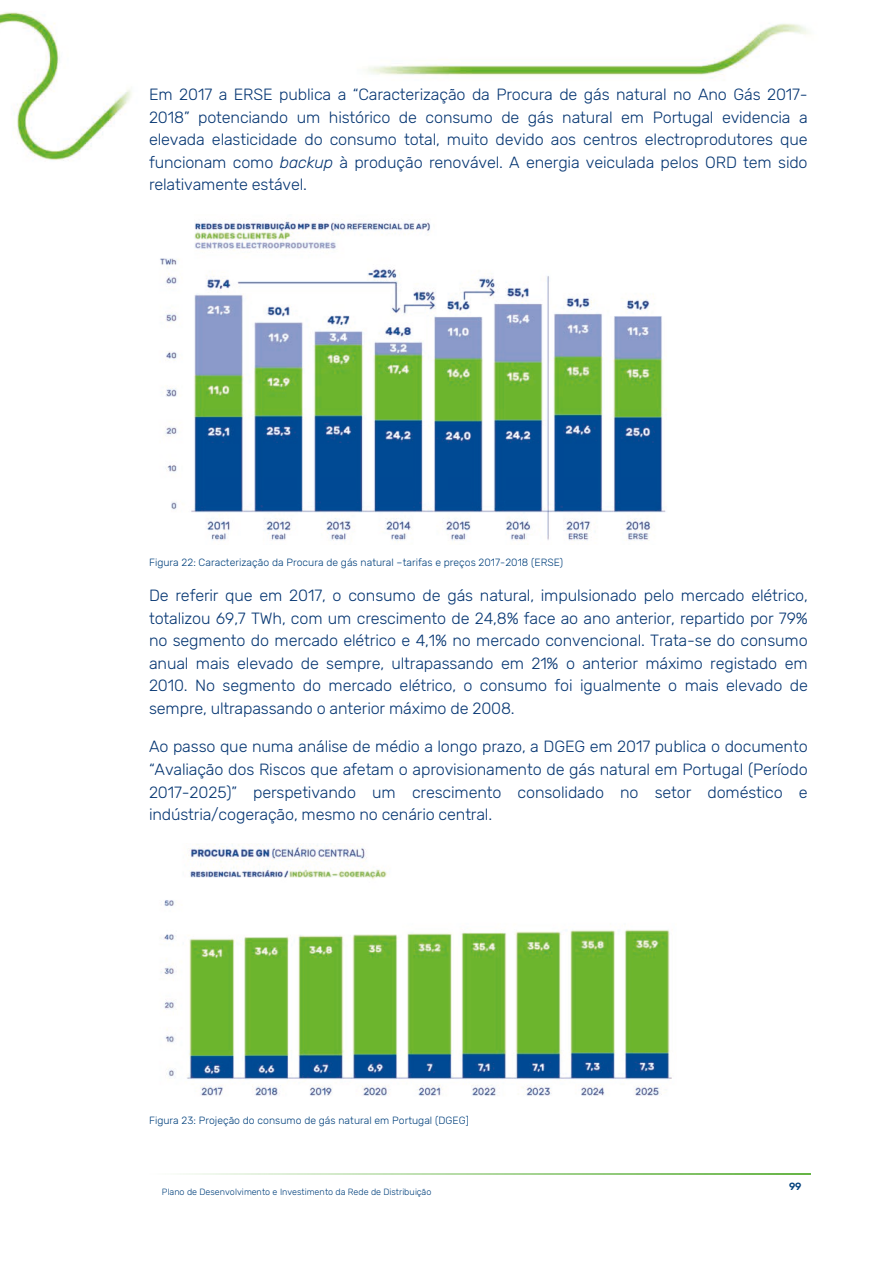
<style>
.page{position:relative;width:893px;height:1263px;background:#fff}
.page>*{position:absolute;margin:0;border:0;box-sizing:border-box;transform-origin:0 0}
.t1{font:300 16.2px/22.5px "Rubik";letter-spacing:-.01em;color:#073773;text-align:justify}
.t2{font:300 10.5px "Rubik";letter-spacing:.005em;color:#00407c}
.t3{font:500 10.5px "Rubik";color:#00407c}
.t4{font:300 9px "Rubik";color:#00407c}
.s1{font-style:italic}
</style>
<div class="page">
<img style="left:183px;top:1173px;width:627px;height:2px">
<img style="left:0;top:11px;width:809px;height:150px">
<img style="left:160px;top:220px;width:507px;height:325px">
<img style="left:160px;top:843px;width:512px;height:253px">
<p class="t1" style="left:149px;top:84px;width:660px">Em 2017 a ERSE publica a “Caracterização da Procura de gás natural no Ano Gás 2017- 2018” potenciando um histórico de consumo de gás natural em Portugal evidencia a elevada elasticidade do consumo total, muito devido aos centros electroprodutores que funcionam como <span class="s1">backup</span> à produção renovável. A energia veiculada pelos ORD tem sido relativamente estável.</p>
<p class="t2" style="left:149px;top:556px;width:416px">Figura 22: Caracterização da Procura de gás natural –tarifas e preços 2017-2018 (ERSE)</p>
<p class="t1" style="left:149px;top:584px;width:660px">De referir que em 2017, o consumo de gás natural, impulsionado pelo mercado elétrico, totalizou 69,7 TWh, com um crescimento de 24,8% face ao ano anterior, repartido por 79% no segmento do mercado elétrico e 4,1% no mercado convencional. Trata-se do consumo anual mais elevado de sempre, ultrapassando em 21% o anterior máximo registado em 2010. No segmento do mercado elétrico, o consumo foi igualmente o mais elevado de sempre, ultrapassando o anterior máximo de 2008.</p>
<p class="t1" style="left:149px;top:736px;width:660px">Ao passo que numa análise de médio a longo prazo, a DGEG em 2017 publica o documento “Avaliação dos Riscos que afetam o aprovisionamento de gás natural em Portugal (Período 2017-2025)” perspetivando um crescimento consolidado no setor doméstico e indústria/cogeração, mesmo no cenário central.</p>
<p class="t2" style="left:149px;top:1114px;width:321px">Figura 23: Projeção do consumo de gás natural em Portugal (DGEG]</p>
<p class="t4" style="left:162px;top:1187px;width:271px">Plano de Desenvolvimento e Investimento da Rede de Distribuição</p>
<p class="t3" style="left:789px;top:1180px;width:14px">99</p>
</div>
